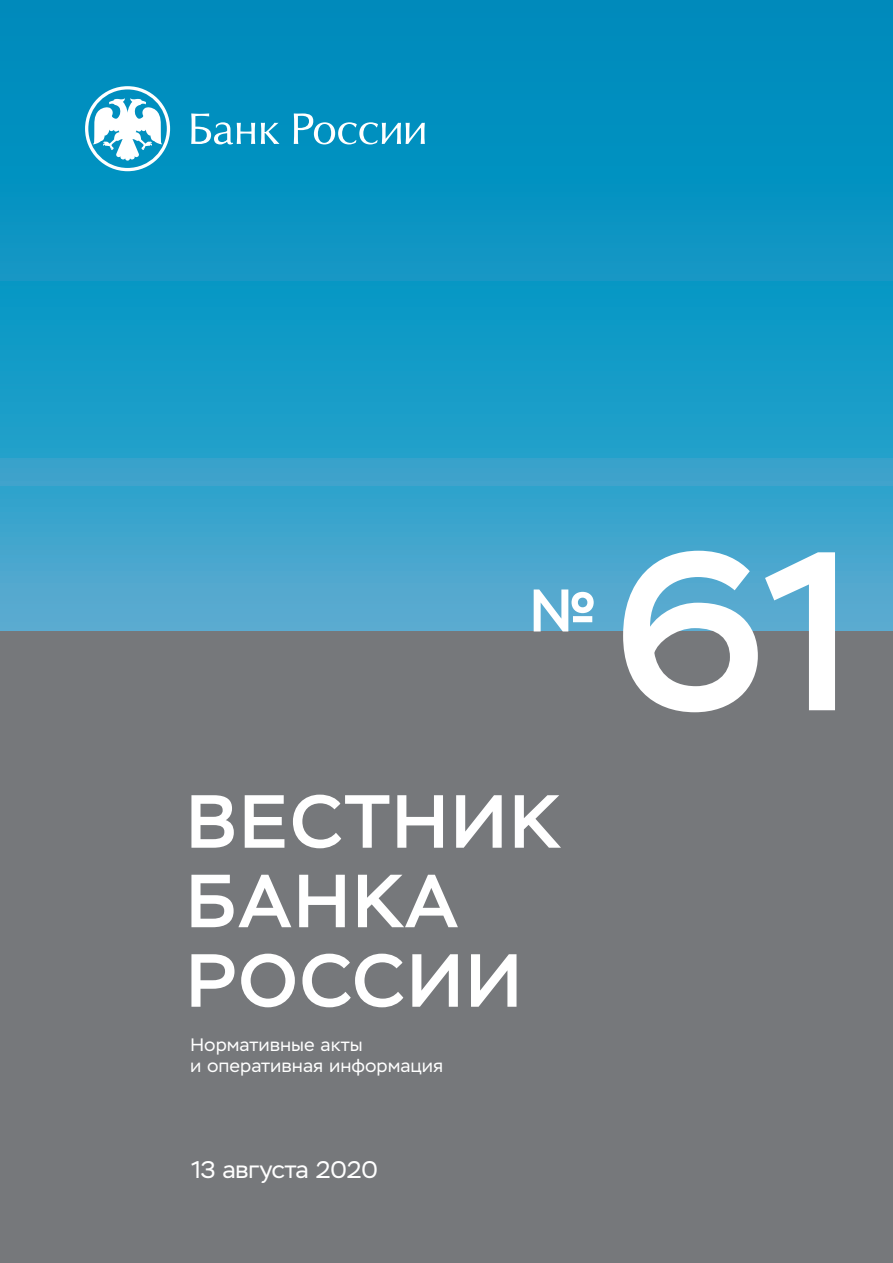
<style>
.page{position:relative;width:893px;height:1263px;background:#fff}
.page>*{position:absolute;margin:0;border:0;box-sizing:border-box;transform-origin:0 0}
.t1{font:500 225px "Stem";color:#fff}
.t2{font:500 75px/79.5px "Stem";letter-spacing:.035em;color:#fff}
.t3{font:500 60px "Stem";color:#fff}
.t4{font:24px "Stem";color:#fff}
.t5{font:18px/21.6px "Stem Text";color:#fff}
</style>
<div class="page">
<svg style="left:0;top:0;width:893px;height:631px;background:#1b99c5"></svg>
<div style="left:0;top:631px;width:893px;height:632px;background:#76787b"></div>
<svg style="left:85px;top:86px;width:85px;height:85px"></svg>
<svg style="left:191px;top:113px;width:64px;height:31px"></svg>
<svg style="left:261px;top:123px;width:18px;height:21px"></svg>
<svg style="left:294px;top:113px;width:131px;height:31px"></svg>
<h3 class="t3" style="left:529px;top:574px;width:70px">№</h3>
<h1 class="t1" style="left:615px;top:494px;width:241px">61</h1>
<h2 class="t2" style="left:186px;top:782px;width:376px">ВЕСТНИК<br>БАНКА<br>РОССИИ</h2>
<p class="t5" style="left:190px;top:1034px;width:255px">Нормативные акты<br>и оперативная информация</p>
<h3 class="t4" style="left:191px;top:1156px;width:188px">13 августа 2020</h3>
</div>
